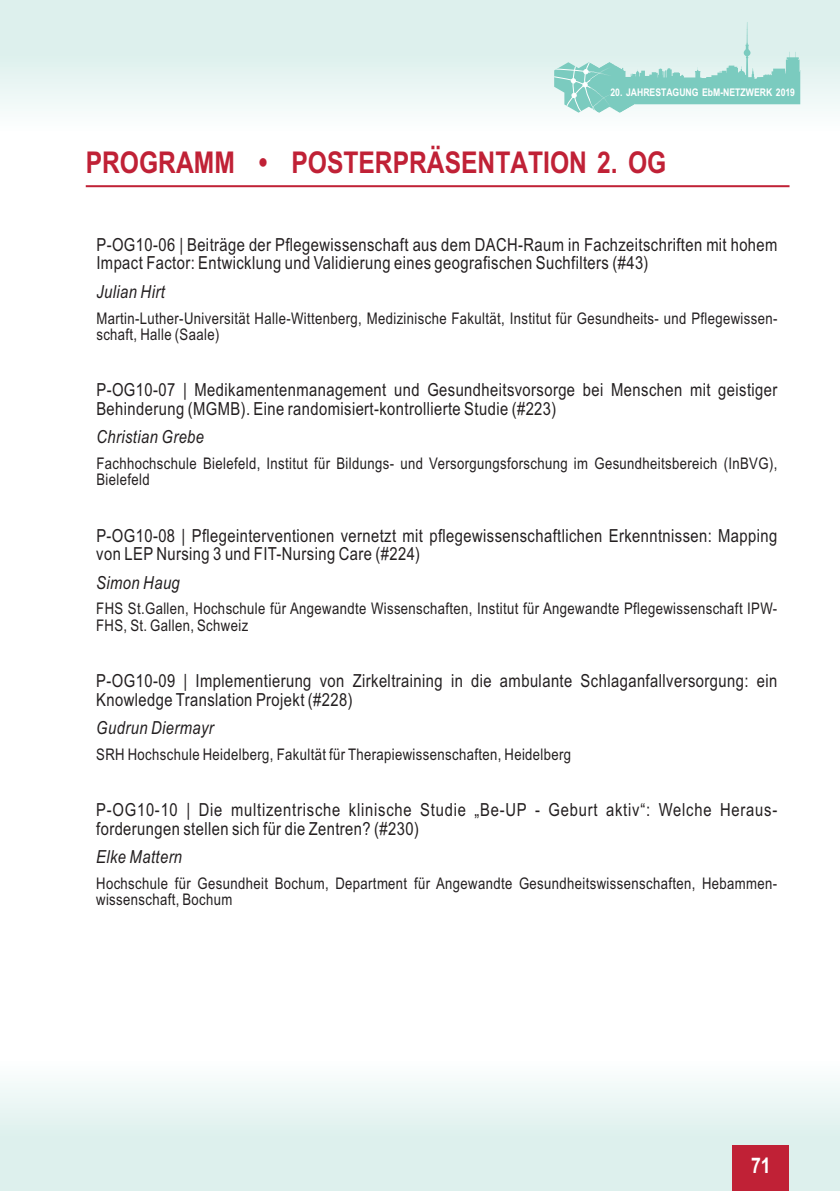
<style>
.page{position:relative;width:840px;height:1191px;background:#fff}
.page>*{position:absolute;margin:0;border:0;box-sizing:border-box;transform-origin:0 0}
.t1{font:700 30px "Arial Narrow";color:#c02136}
.t2{font:700 21.6px "Arial Narrow";color:#fff}
.t3{font:18px/18.4px "Arial Narrow";letter-spacing:.025em;color:#231f20}
.t4{font:italic 18px "Arial Narrow";letter-spacing:.025em;color:#231f20}
.t5{font:16px/16.4px "Arial Narrow";letter-spacing:.025em;color:#231f20}
.t6{font:700 10.6px "Arial Narrow";color:#fff}
</style>
<div class="page">
<div style="left:0;top:1058px;width:839px;height:133px;background:linear-gradient(to bottom,#f9fdfc,#d5ece8)"></div>
<div style="left:0;top:0;width:839px;height:132px;background:linear-gradient(to bottom,#d5ece9,#f8fcfb)"></div>
<div style="left:731px;top:1145px;width:57px;height:46px;background:#c02136"></div>
<svg style="left:554px;top:22px;width:245px;height:91px;background:#bbe3dd"></svg>
<hr style="left:86px;top:185px;width:703px;height:2px;background:#c02136">
<p class="t6" style="left:610px;top:88px;width:186px">20. JAHRESTAGUNG EbM-NETZWERK 2019</p>
<h1 class="t1" style="left:86px;top:151px;width:581px">PROGRAMM • POSTERPRÄSENTATION 2. OG</h1>
<p class="t3" style="left:96px;top:237px;width:682px">P-OG10-06 | Beiträge der Pflegewissenschaft aus dem DACH-Raum in Fachzeitschriften mit hohem<br>Impact Factor: Entwicklung und Validierung eines geografischen Suchfilters (#43)</p>
<p class="t4" style="left:96px;top:284px;width:70px">Julian Hirt</p>
<p class="t5" style="left:96px;top:311px;width:682px">Martin-Luther-Universität Halle-Wittenberg, Medizinische Fakultät, Institut für Gesundheits- und Pflegewissen&shy;schaft, Halle (Saale)</p>
<p class="t3" style="left:96px;top:382px;width:682px">P-OG10-07 | Medikamentenmanagement und Gesundheitsvorsorge bei Menschen mit geistiger<br>Behinderung (MGMB). Eine randomisiert-kontrollierte Studie (#223)</p>
<p class="t4" style="left:96px;top:430px;width:109px">Christian Grebe</p>
<p class="t5" style="left:96px;top:456px;width:682px">Fachhochschule Bielefeld, Institut für Bildungs- und Versorgungsforschung im Gesundheitsbereich (InBVG),<br>Bielefeld</p>
<p class="t3" style="left:96px;top:528px;width:682px">P-OG10-08 | Pflegeinterventionen vernetzt mit pflegewissenschaftlichen Erkenntnissen: Mapping von LEP Nursing 3 und FIT-Nursing Care (#224)</p>
<p class="t4" style="left:96px;top:575px;width:85px">Simon Haug</p>
<p class="t5" style="left:96px;top:602px;width:682px">FHS St.Gallen, Hochschule für Angewandte Wissenschaften, Institut für Angewandte Pflegewissenschaft IPW-<br>FHS, St. Gallen, Schweiz</p>
<p class="t3" style="left:96px;top:673px;width:682px">P-OG10-09 | Implementierung von Zirkeltraining in die ambulante Schlaganfallversorgung: ein<br>Knowledge Translation Projekt (#228)</p>
<p class="t4" style="left:96px;top:721px;width:119px">Gudrun Diermayr</p>
<p class="t5" style="left:96px;top:747px;width:476px">SRH Hochschule Heidelberg, Fakultät für Therapiewissenschaften, Heidelberg</p>
<p class="t3" style="left:96px;top:802px;width:682px">P-OG10-10 | Die multizentrische klinische Studie „Be-UP - Geburt aktiv“: Welche Heraus&shy;forderungen stellen sich für die Zentren? (#230)</p>
<p class="t4" style="left:96px;top:850px;width:87px">Elke Mattern</p>
<p class="t5" style="left:96px;top:876px;width:682px">Hochschule für Gesundheit Bochum, Department für Angewandte Gesundheitswissenschaften, Hebammen&shy;wissenschaft, Bochum</p>
<p class="t2" style="left:750px;top:1157px;width:21px">71</p>
</div>
